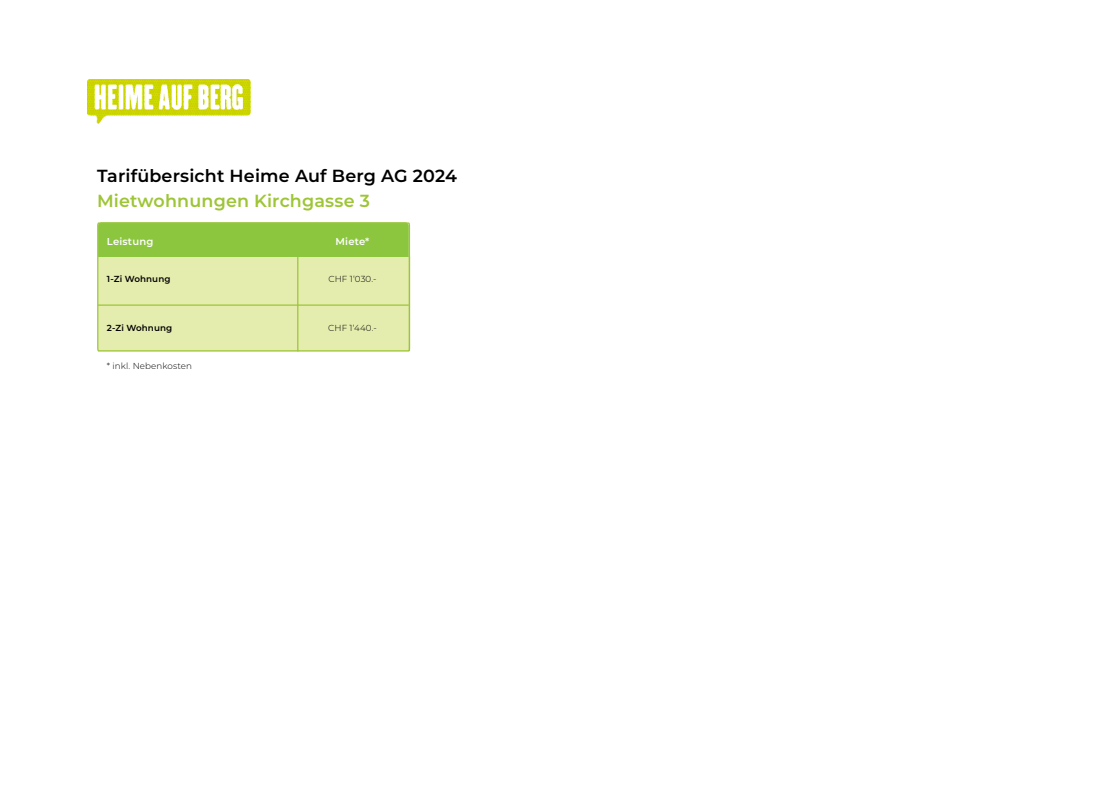
<style>
.page{position:relative;width:1105px;height:797px;background:#fff}
.page>*{position:absolute;margin:0;border:0;box-sizing:border-box;transform-origin:0 0}
.t1{font:600 17.5px "Montserrat";letter-spacing:.01em;color:#000}
.t2{font:600 17.5px "Montserrat";letter-spacing:.01em;color:#9ec536}
.t3{font:600 10px "Montserrat";letter-spacing:.02em;color:#fff}
.t4{font:300 8.75px "Montserrat";letter-spacing:.01em;color:#000}
.t5{font:600 8.75px "Montserrat";letter-spacing:.01em;color:#000}
</style>
<div class="page">
<img style="left:87px;top:79px;width:163px;height:45px">
<svg style="left:97px;top:222px;width:314px;height:130px;background:#cbe18e"></svg>
<hr style="left:98px;top:304px;width:311px;height:2px;background:#9ec536">
<hr style="left:297px;top:257px;width:1px;height:94px;background:#9ec536">
<hr style="left:409px;top:256px;width:1px;height:95px;background:#9ec536">
<h1 class="t1" style="left:97px;top:163px;width:361px">Tarifübersicht Heime Auf Berg AG 2024</h1>
<h1 class="t2" style="left:97px;top:188px;width:274px">Mietwohnungen Kirchgasse 3</h1>
<p class="t3" style="left:107px;top:235px;width:48px">Leistung</p>
<p class="t3" style="left:335px;top:235px;width:35px">Miete*</p>
<p class="t5" style="left:107px;top:272px;width:65px">1-Zi Wohnung</p>
<p class="t4" style="left:328px;top:273px;width:50px">CHF 1‘030.-</p>
<p class="t5" style="left:107px;top:321px;width:67px">2-Zi Wohnung</p>
<p class="t4" style="left:107px;top:360px;width:87px">* inkl. Nebenkosten</p>
<p class="t4" style="left:328px;top:321px;width:50px">CHF 1‘440.-</p>
</div>
